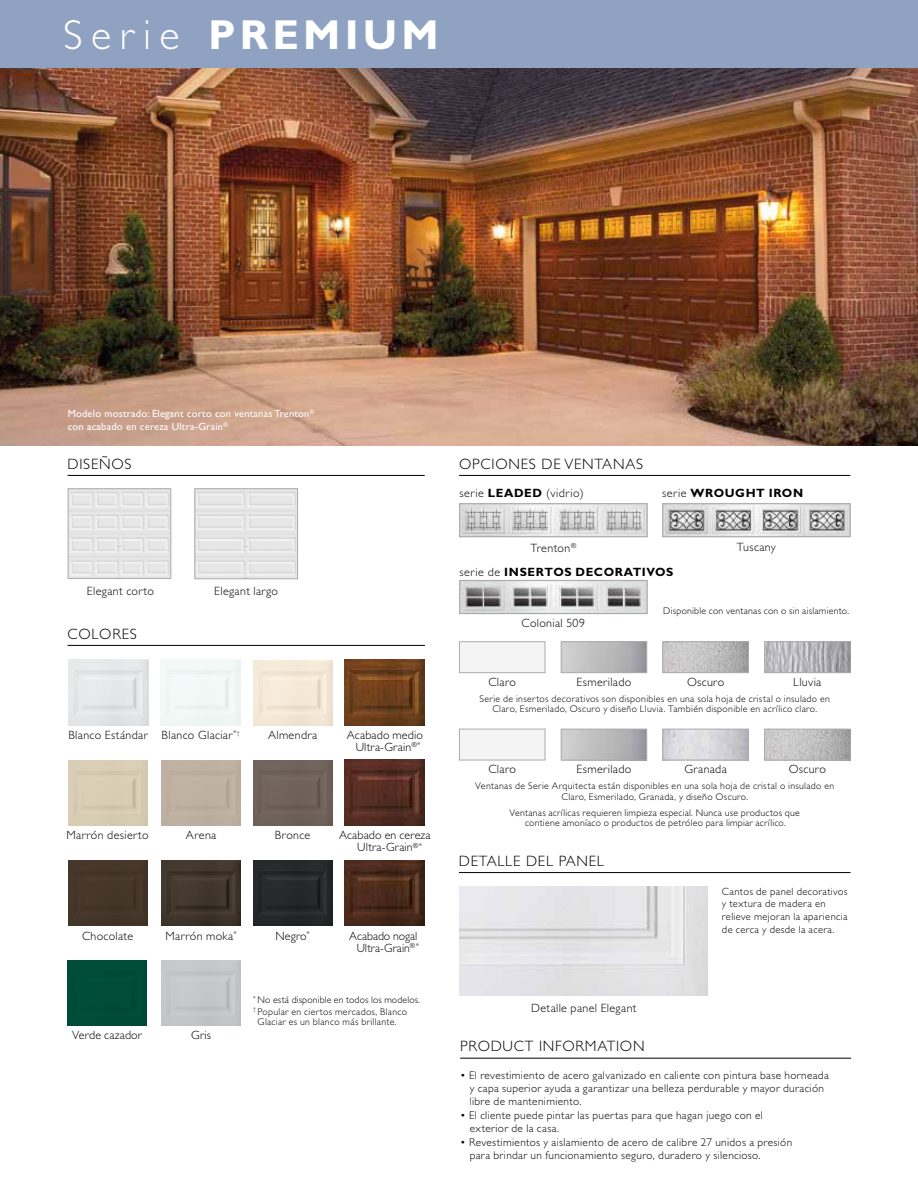
<style>
.page{position:relative;width:918px;height:1188px;background:#fff}
.page>*{position:absolute;margin:0;border:0;box-sizing:border-box;transform-origin:0 0}
.t1{font:700 42px "Gill Sans";letter-spacing:.1em;color:#fff}
.t2{font:300 15px "Gill Sans";letter-spacing:.05em;color:#000}
.t3{font:300 12px/12px "Gill Sans";letter-spacing:.025em;color:#000;text-align:center}
.t4{font:700 12px "Gill Sans";letter-spacing:.045em;color:#000}
.t5{font:300 12px/12px "Gill Sans";color:#000;text-align:right}
.t6{font:300 12px "Gill Sans";letter-spacing:.045em;color:#000}
.t7{font:300 11.25px/12.8px "Gill Sans";letter-spacing:.03em;color:#000}
.t8{font:300 10.5px/12.6px "Gill Sans";letter-spacing:.035em;color:#000}
.t9{font:10.5px/12.6px "Gill Sans";letter-spacing:.02em;color:#fff}
.t10{font:300 9.75px/10.5px "Gill Sans";letter-spacing:.03em;color:#000;text-align:center}
.s1{font-weight:300}
.s2{font-weight:700}
</style>
<div class="page">
<img style="left:0;top:68px;width:918px;height:378px">
<img style="left:70px;top:490px;width:99px;height:87px">
<div style="left:68px;top:488px;width:103px;height:91px;border:1px solid #abacac"></div>
<img style="left:196px;top:490px;width:100px;height:87px">
<div style="left:194px;top:488px;width:104px;height:91px;border:1px solid #abacac"></div>
<hr style="left:68px;top:475px;width:357px;height:1px;background:#000">
<hr style="left:68px;top:645px;width:357px;height:1px;background:#000">
<img style="left:253px;top:660px;width:79px;height:65px">
<div style="left:68px;top:860px;width:79px;height:65px;background:#453629"></div>
<img style="left:161px;top:860px;width:80px;height:65px">
<div style="left:68px;top:960px;width:79px;height:65px;background:#004c39"></div>
<div style="left:68px;top:760px;width:79px;height:65px;background:#d8ceb5"></div>
<div style="left:161px;top:960px;width:80px;height:65px;background:#c5c8c9"></div>
<div style="left:161px;top:760px;width:80px;height:65px;background:#beb1a2"></div>
<div style="left:253px;top:760px;width:79px;height:65px;background:#70635b"></div>
<img style="left:345px;top:660px;width:80px;height:65px">
<img style="left:345px;top:760px;width:80px;height:65px">
<img style="left:345px;top:860px;width:80px;height:65px">
<img style="left:68px;top:659px;width:80px;height:66px">
<div style="left:161px;top:659px;width:80px;height:66px;background:#f1f8f6"></div>
<img style="left:253px;top:860px;width:79px;height:65px">
<div style="left:0;top:0;width:918px;height:68px;background:#8fa2c1"></div>
<hr style="left:459px;top:475px;width:391px;height:1px;background:#000">
<img style="left:461px;top:505px;width:185px;height:30px">
<div style="left:459px;top:503px;width:189px;height:34px;border:1px solid #abacac"></div>
<img style="left:461px;top:582px;width:185px;height:30px">
<div style="left:459px;top:580px;width:189px;height:34px;border:1px solid #abacac"></div>
<img style="left:664px;top:505px;width:185px;height:30px">
<div style="left:662px;top:503px;width:189px;height:34px;border:1px solid #abacac"></div>
<hr style="left:460px;top:1058px;width:391px;height:1px;background:#000">
<img style="left:460px;top:887px;width:248px;height:108px">
<hr style="left:459px;top:872px;width:391px;height:1px;background:#000">
<div style="left:459px;top:729px;width:86px;height:31px;background:#f4f4f4;border:1px solid #abacac"></div>
<img style="left:766px;top:731px;width:82px;height:27px">
<div style="left:764px;top:729px;width:86px;height:31px;border:1px solid #abacac"></div>
<div style="left:561px;top:729px;width:86px;height:31px;border:1px solid #abacac"></div>
<div style="left:459px;top:641px;width:86px;height:32px;background:#f4f4f4;border:1px solid #abacac"></div>
<img style="left:766px;top:643px;width:82px;height:28px">
<div style="left:764px;top:641px;width:86px;height:32px;border:1px solid #abacac"></div>
<div style="left:561px;top:641px;width:86px;height:32px;border:1px solid #abacac"></div>
<img style="left:664px;top:643px;width:83px;height:28px">
<div style="left:662px;top:641px;width:87px;height:32px;border:1px solid #abacac"></div>
<img style="left:664px;top:731px;width:83px;height:27px">
<div style="left:662px;top:729px;width:87px;height:31px;border:1px solid #abacac"></div>
<h1 class="t1" style="left:63px;top:10px;width:377px"><span class="s1">Serie</span> PREMIUM</h1>
<p class="t9" style="left:68px;top:408px;width:248px">Modelo mostrado: Elegant corto con ventanas Trenton<sup>® </sup>con acabado en cereza Ultra-Grain<sup>®</sup></p>
<h2 class="t2" style="left:68px;top:455px;width:66px">DISEÑOS</h2>
<p class="t3" style="left:87px;top:585px;width:68px">Elegant corto</p>
<p class="t3" style="left:214px;top:585px;width:65px">Elegant largo</p>
<h2 class="t2" style="left:68px;top:625px;width:71px">COLORES</h2>
<p class="t3" style="left:68px;top:729px;width:173px">Blanco Estándar Blanco Glaciar<sup>*</sup><sup>†</sup></p>
<p class="t3" style="left:268px;top:729px;width:51px">Almendra</p>
<p class="t3" style="left:347px;top:729px;width:77px">Acabado medio<br>Ultra-Grain<sup>®*</sup></p>
<p class="t3" style="left:67px;top:829px;width:84px">Marrón desierto</p>
<p class="t3" style="left:186px;top:829px;width:32px">Arena</p>
<p class="t3" style="left:275px;top:829px;width:37px">Bronce</p>
<p class="t3" style="left:357px;top:829px;width:75px;text-align:left;text-indent:-18px">Acabado en cereza<br>Ultra-Grain<sup>®*</sup></p>
<p class="t3" style="left:82px;top:930px;width:53px">Chocolate</p>
<p class="t3" style="left:165px;top:930px;width:73px">Marrón moka<sup>*</sup></p>
<p class="t3" style="left:275px;top:930px;width:36px">Negro<sup>*</sup></p>
<p class="t5" style="left:349px;top:930px;width:71px">Acabado nogal<br>Ultra-Grain<sup>®*</sup></p>
<p class="t3" style="left:72px;top:1029px;width:71px">Verde cazador</p>
<p class="t3" style="left:191px;top:1029px;width:21px">Gris</p>
<p class="t10" style="left:253px;top:994px;width:169px;line-height:11.7px;text-align:left"><sup>*</sup> No está disponible en todos los modelos. <sup>†</sup> Popular en ciertos mercados, Blanco</p>
<p class="t10" style="left:258px;top:1017px;width:141px">Glaciar es un blanco más brillante.</p>
<h2 class="t2" style="left:459px;top:455px;width:186px">OPCIONES DE VENTANAS</h2>
<p class="t6" style="left:460px;top:487px;width:126px">serie <span class="s2">LEADED</span> (vidrio)</p>
<p class="t3" style="left:530px;top:542px;width:47px">Trenton<sup>®</sup></p>
<p class="t4" style="left:662px;top:486px;width:142px"><span class="s1">serie</span> WROUGHT IRON</p>
<p class="t3" style="left:737px;top:541px;width:41px">Tuscany</p>
<p class="t4" style="left:460px;top:565px;width:215px"><span class="s1">serie de</span> INSERTOS DECORATIVOS</p>
<p class="t3" style="left:522px;top:617px;width:65px">Colonial 509</p>
<p class="t10" style="left:663px;top:606px;width:187px">Disponible con ventanas con o sin aislamiento.</p>
<p class="t3" style="left:489px;top:676px;width:29px">Claro</p>
<p class="t3" style="left:577px;top:676px;width:56px">Esmerilado</p>
<p class="t3" style="left:687px;top:676px;width:39px">Oscuro</p>
<p class="t3" style="left:793px;top:676px;width:30px">Lluvia</p>
<p class="t10" style="left:480px;top:693px;width:352px">Serie de insertos decorativos son disponibles en una sola hoja de cristal o insulado en<br>Claro, Esmerilado, Oscuro y diseño Lluvia. También disponible en acrílico claro.</p>
<p class="t3" style="left:489px;top:763px;width:29px">Claro</p>
<p class="t3" style="left:577px;top:763px;width:56px">Esmerilado</p>
<p class="t3" style="left:684px;top:763px;width:44px">Granada</p>
<p class="t3" style="left:789px;top:763px;width:39px">Oscuro</p>
<p class="t10" style="left:475px;top:781px;width:360px">Ventanas de Serie Arquitecta están disponibles en una sola hoja de cristal o insulado en<br>Claro, Esmerilado, Granada, y diseño Oscuro.</p>
<p class="t10" style="left:510px;top:807px;width:292px">Ventanas acrílicas requieren limpieza especial. Nunca use productos que contiene amoníaco o productos de petróleo para limpiar acrílico.</p>
<h2 class="t2" style="left:459px;top:852px;width:147px">DETALLE DEL PANEL</h2>
<p class="t3" style="left:531px;top:1002px;width:107px">Detalle panel Elegant</p>
<p class="t8" style="left:722px;top:885px;width:127px">Cantos de panel decorativos y textura de madera en relieve mejoran la apariencia de cerca y desde la acera.</p>
<h2 class="t2" style="left:460px;top:1038px;width:186px">PRODUCT INFORMATION</h2>
<p class="t7" style="left:470px;top:1069px;width:361px;text-indent:-10px">• El revestimiento de acero galvanizado en caliente con pintura base horneada y capa superior ayuda a garantizar una belleza perdurable y mayor duración libre de mantenimiento.</p>
<p class="t7" style="left:470px;top:1109px;width:295px;text-indent:-10px">• El cliente puede pintar las puertas para que hagan juego con el exterior de la casa.</p>
<p class="t7" style="left:470px;top:1136px;width:324px;text-indent:-10px">• Revestimientos y aislamiento de acero de calibre 27 unidos a presión para brindar un funcionamiento seguro, duradero y silencioso.</p>
</div>
